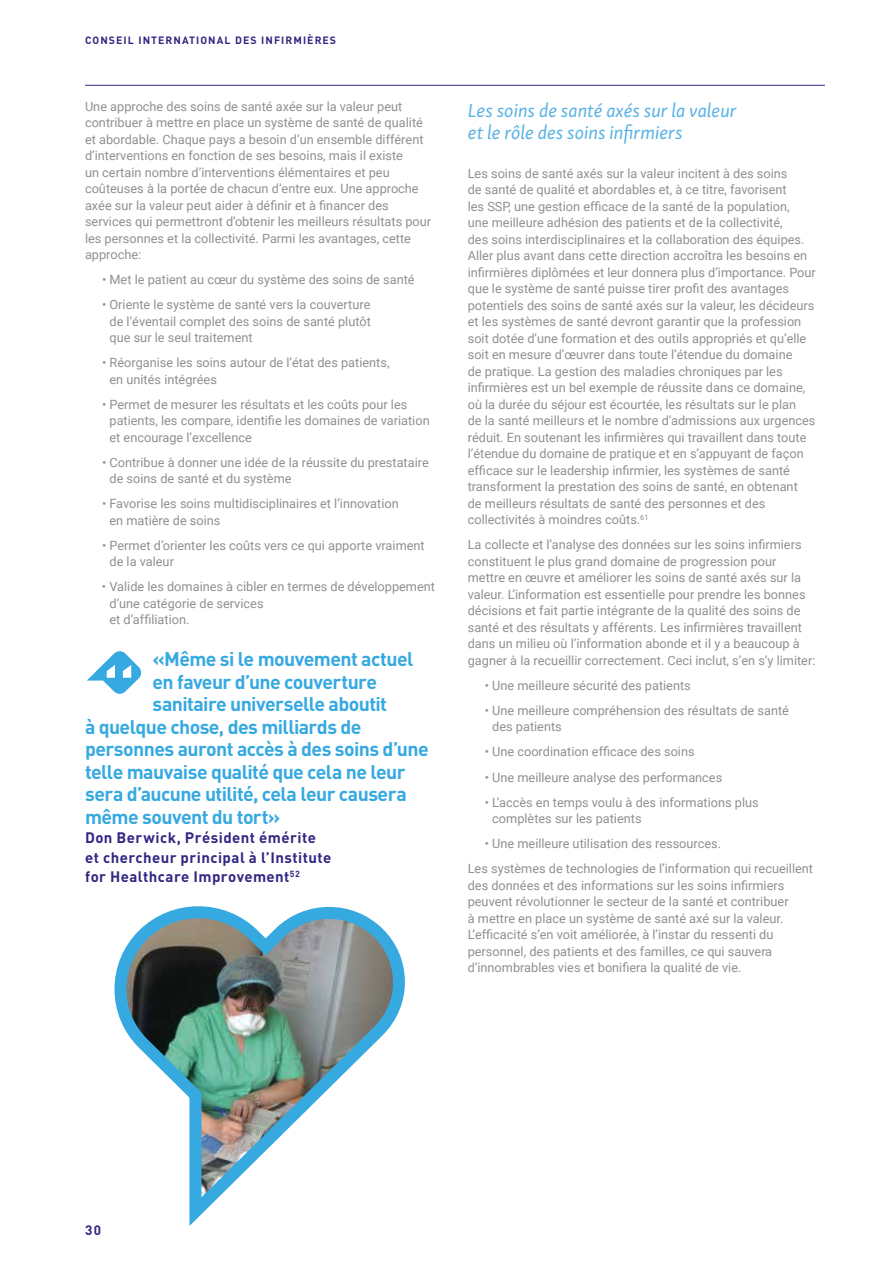
<style>
.page{position:relative;width:893px;height:1263px;background:#fff}
.page>*{position:absolute;margin:0;border:0;box-sizing:border-box;transform-origin:0 0}
.t1{font:700 19.5px "DIN";letter-spacing:-.03em;color:#36a9e1}
.t2{font:italic 19.5px/22.5px "Skolar Sans Latn";letter-spacing:-.005em;color:#59b2e4}
.t3{font:700 15px/19.5px "DIN";letter-spacing:.03em;color:#312783}
.t4{font:700 13.5px "DIN";color:#312783}
.t5{font:12.75px/16.5px "Roboto";color:#909090}
.t6{font:700 10.5px "DIN";letter-spacing:.1em;color:#312783}
</style>
<div class="page">
<svg style="left:87px;top:651px;width:54px;height:43px"></svg>
<img style="left:114px;top:906px;width:291px;height:320px">
<hr style="left:85px;top:85px;width:740px;height:1px;background:#312783">
<p class="t6" style="left:85px;top:33px;width:253px">CONSEIL INTERNATIONAL DES INFIRMIÈRES</p>
<p class="t5" style="left:85px;top:98px;width:348px">Une approche des soins de santé axée sur la valeur peut contribuer à mettre en place un système de santé de qualité et abordable. Chaque pays a besoin d’un ensemble différent d’interventions en fonction de ses besoins, mais il existe<br>un certain nombre d’interventions élémentaires et peu coûteuses à la portée de chacun d’entre eux. Une approche axée sur la valeur peut aider à définir et à financer des services qui permettront d’obtenir les meilleurs résultats pour les personnes et la collectivité. Parmi les avantages, cette approche:</p>
<p class="t5" style="left:102px;top:271px;width:314px">• Met le patient au cœur du système des soins de santé</p>
<p class="t5" style="left:110px;top:296px;width:263px;text-align:justify;text-indent:-7px">• Oriente le système de santé vers la couverture de l’éventail complet des soins de santé plutôt que sur le seul traitement</p>
<p class="t5" style="left:110px;top:354px;width:281px;text-indent:-7px">• Réorganise les soins autour de l’état des patients, en unités intégrées</p>
<p class="t5" style="left:110px;top:396px;width:322px;text-indent:-7px">• Permet de mesurer les résultats et les coûts pour les patients, les compare, identifie les domaines de variation et encourage l’excellence</p>
<p class="t5" style="left:110px;top:454px;width:321px;text-indent:-7px">• Contribue à donner une idée de la réussite du prestataire de soins de santé et du système</p>
<p class="t5" style="left:109px;top:495px;width:291px;text-indent:-7px">• Favorise les soins multidisciplinaires et l’innovation en matière de soins</p>
<p class="t5" style="left:109px;top:537px;width:317px;text-indent:-7px">• Permet d’orienter les coûts vers ce qui apporte vraiment de la valeur</p>
<p class="t5" style="left:109px;top:578px;width:327px;text-indent:-7px">• Valide les domaines à cibler en termes de développement d’une catégorie de services<br>et d’affiliation.</p>
<h1 class="t1" style="left:153px;top:646px;width:262px">«Même si le mouvement actuel</h1>
<h1 class="t1" style="left:153px;top:669px;width:226px">en faveur d’une couverture</h1>
<h1 class="t1" style="left:153px;top:691px;width:236px">sanitaire universelle aboutit</h1>
<h1 class="t1" style="left:85px;top:714px;width:278px">à quelque chose, des milliards de</h1>
<h1 class="t1" style="left:85px;top:736px;width:345px">personnes auront accès à des soins d’une</h1>
<h1 class="t1" style="left:85px;top:759px;width:322px">telle mauvaise qualité que cela ne leur</h1>
<h1 class="t1" style="left:85px;top:781px;width:323px">sera d’aucune utilité, cela leur causera</h1>
<h1 class="t1" style="left:85px;top:804px;width:197px">même souvent du tort»</h1>
<p class="t3" style="left:85px;top:827px;width:248px">Don Berwick, Président émérite et chercheur principal à l’Institute for Healthcare Improvement<sup>52</sup></p>
<h1 class="t2" style="left:468px;top:97px;width:270px">Les soins de santé axés sur la valeur et le rôle des soins infirmiers</h1>
<p class="t5" style="left:468px;top:165px;width:350px">Les soins de santé axés sur la valeur incitent à des soins<br>de santé de qualité et abordables et, à ce titre, favorisent<br>les SSP, une gestion efficace de la santé de la population,<br>une meilleure adhésion des patients et de la collectivité,<br>des soins interdisciplinaires et la collaboration des équipes.<br>Aller plus avant dans cette direction accroîtra les besoins en infirmières diplômées et leur donnera plus d’importance. Pour que le système de santé puisse tirer profit des avantages potentiels des soins de santé axés sur la valeur, les décideurs et les systèmes de santé devront garantir que la profession soit dotée d’une formation et des outils appropriés et qu’elle soit en mesure d’œuvrer dans toute l’étendue du domaine<br>de pratique. La gestion des maladies chroniques par les infirmières est un bel exemple de réussite dans ce domaine, où la durée du séjour est écourtée, les résultats sur le plan<br>de la santé meilleurs et le nombre d’admissions aux urgences réduit. En soutenant les infirmières qui travaillent dans toute l’étendue du domaine de pratique et en s’appuyant de façon efficace sur le leadership infirmier, les systèmes de santé transforment la prestation des soins de santé, en obtenant<br>de meilleurs résultats de santé des personnes et des collectivités à moindres coûts.<sup>61</sup></p>
<p class="t5" style="left:468px;top:536px;width:349px">La collecte et l’analyse des données sur les soins infirmiers constituent le plus grand domaine de progression pour mettre en œuvre et améliorer les soins de santé axés sur la valeur. L’information est essentielle pour prendre les bonnes décisions et fait partie intégrante de la qualité des soins de santé et des résultats y afférents. Les infirmières travaillent dans un milieu où l’information abonde et il y a beaucoup à gagner à la recueillir correctement. Ceci inclut, s’en s’y limiter:</p>
<p class="t5" style="left:485px;top:677px;width:208px">• Une meilleure sécurité des patients</p>
<p class="t5" style="left:492px;top:702px;width:298px;text-indent:-7px">• Une meilleure compréhension des résultats de santé des patients</p>
<p class="t5" style="left:485px;top:743px;width:211px">• Une coordination efficace des soins</p>
<p class="t5" style="left:485px;top:768px;width:239px">• Une meilleure analyse des performances</p>
<p class="t5" style="left:492px;top:793px;width:268px;text-indent:-7px">• L’accès en temps voulu à des informations plus complètes sur les patients</p>
<p class="t5" style="left:468px;top:830px;width:347px;line-height:25px;text-indent:17px">• Une meilleure utilisation des ressources.<br>Les systèmes de technologies de l’information qui recueillent</p>
<p class="t5" style="left:468px;top:876px;width:322px">des données et des informations sur les soins infirmiers peuvent révolutionner le secteur de la santé et contribuer à mettre en place un système de santé axé sur la valeur.<br>L’efficacité s’en voit améliorée, à l’instar du ressenti du personnel, des patients et des familles, ce qui sauvera d’innombrables vies et bonifiera la qualité de vie.</p>
<p class="t4" style="left:85px;top:1221px;width:18px">30</p>
</div>
